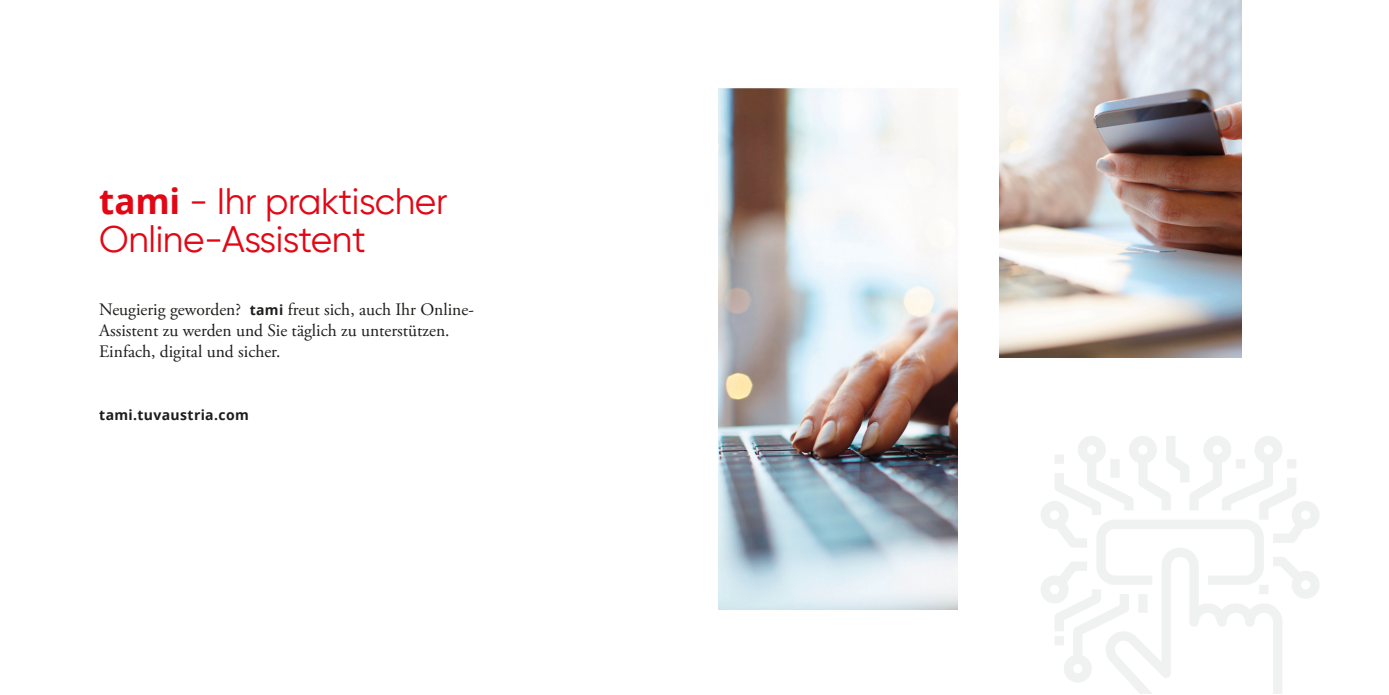
<style>
.page{position:relative;width:1389px;height:695px;background:#fff}
.page>*{position:absolute;margin:0;border:0;box-sizing:border-box;transform-origin:0 0}
.t1{font:36.75px/38.5px "Gilroy";letter-spacing:-.01em;color:#e30614}
.t2{font:17.5px/21px "Adobe Garamond Pro";color:#1d1d1b}
.t3{font:700 14px "Open Sans";letter-spacing:.02em;color:#1d1d1b}
.s1{font-family:"Open Sans";font-weight:700;font-size:35px}
.s2{font-family:"Open Sans";font-weight:700;font-size:14px}
</style>
<div class="page">
<img style="left:1000px;top:0;width:241px;height:357px">
<img style="left:718px;top:88px;width:239px;height:521px">
<h1 class="t1" style="left:99px;top:181px;width:350px"><span class="s1">tami</span> - Ihr praktischer<br>Online-Assistent</h1>
<p class="t2" style="left:99px;top:300px;width:376px">Neugierig geworden? <span class="s2">tami</span> freut sich, auch Ihr Online-<br>Assistent zu werden und Sie täglich zu unterstützen.<br>Einfach, digital und sicher.</p>
<p class="t3" style="left:99px;top:405px;width:151px">tami.tuvaustria.com</p>
</div>
